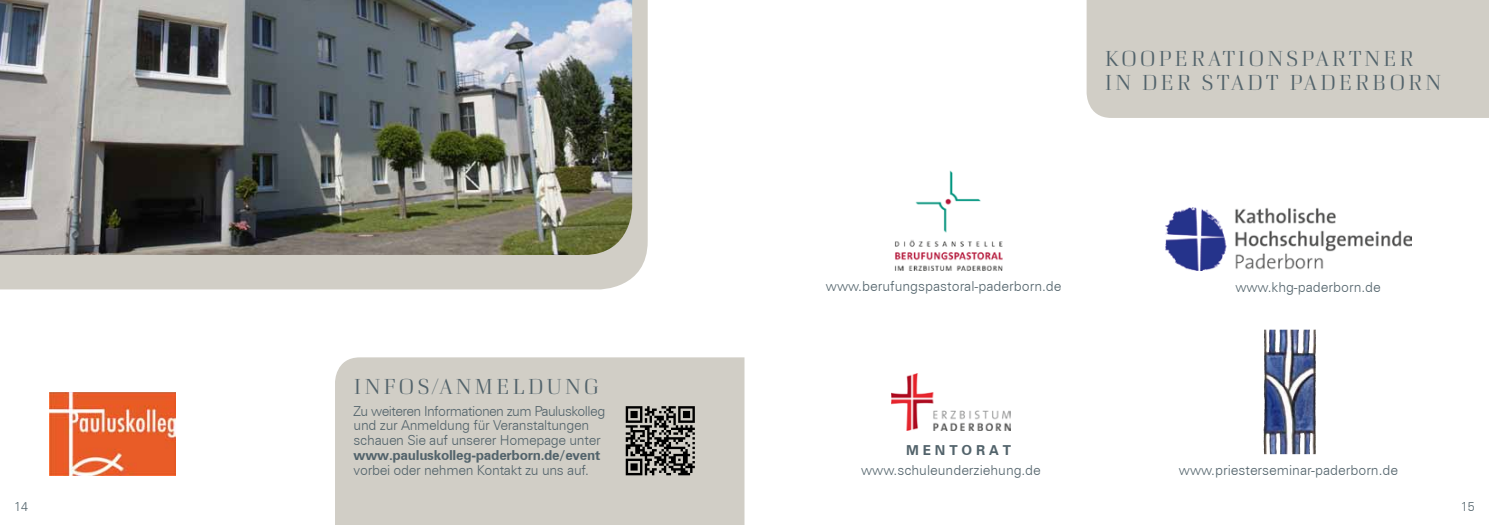
<style>
.page{position:relative;width:1489px;height:525px;background:#fff}
.page>*{position:absolute;margin:0;border:0;box-sizing:border-box;transform-origin:0 0}
.t1{font:300 22.5px/24.2px "Curve";letter-spacing:.1em;color:#52636b}
.t2{font:300 13.75px/14.9px "Zurich BT";letter-spacing:-.02em;color:#52636b}
.t3{font:300 13.75px "Zurich BT";color:#52636b}
.t4{font:700 13.75px "Zurich BT";letter-spacing:-.02em;color:#52636b}
.t5{font:300 12.5px "Zurich BT";color:#52636b}
</style>
<div class="page">
<div style="left:335px;top:357px;width:409px;height:167px;background:#d1cec6"></div>
<svg style="left:625px;top:406px;width:69px;height:69px;background:#666460"></svg>
<div style="left:1086px;top:0;width:402px;height:118px;background:#d1cec6"></div>
<img style="left:894px;top:170px;width:109px;height:100px">
<img style="left:1165px;top:207px;width:246px;height:64px">
<img style="left:1302px;top:329px;width:8px;height:24px">
<img style="left:891px;top:373px;width:119px;height:57px">
<div style="left:0;top:0;width:647px;height:289px;background:#d1cec6"></div>
<img style="left:0;top:0;width:632px;height:255px">
<img style="left:50px;top:392px;width:126px;height:83px">
<h1 class="t1" style="left:1104px;top:46px;width:18px">KOOP</h1>
<h1 class="t1" style="left:1104px;top:46px;width:338px;text-indent:70px">ERATIO NSPARTNER<br>IN DER STADT PADERBORN</h1>
<h1 class="t1" style="left:353px;top:373px;width:247px">INFO S/ANMELDUNG</h1>
<p class="t2" style="left:353px;top:403px;width:253px">Zu weiteren Informationen zum Pauluskolleg und zur Anmeldung für Veranstaltungen schauen Sie auf unserer Homepage unter</p>
<p class="t4" style="left:353px;top:446px;width:248px">www.pauluskolleg-paderborn.de/event</p>
<p class="t2" style="left:353px;top:462px;width:237px">vorbei oder nehmen Kontakt zu uns auf.</p>
<p class="t3" style="left:825px;top:278px;width:237px">www.berufungspastoral-paderborn.de</p>
<p class="t3" style="left:1235px;top:278px;width:147px">www.khg-paderborn.de</p>
<p class="t4" style="left:906px;top:441px;width:29px">M ent</p>
<p class="t4" style="left:961px;top:441px;width:40px">orat</p>
<p class="t3" style="left:861px;top:462px;width:181px">www.schuleunderziehung.de</p>
<p class="t3" style="left:1178px;top:462px;width:221px">www.priesterseminar-paderborn.de</p>
<p class="t5" style="left:14px;top:498px;width:15px">14</p>
<p class="t5" style="left:1460px;top:498px;width:15px">15</p>
</div>
